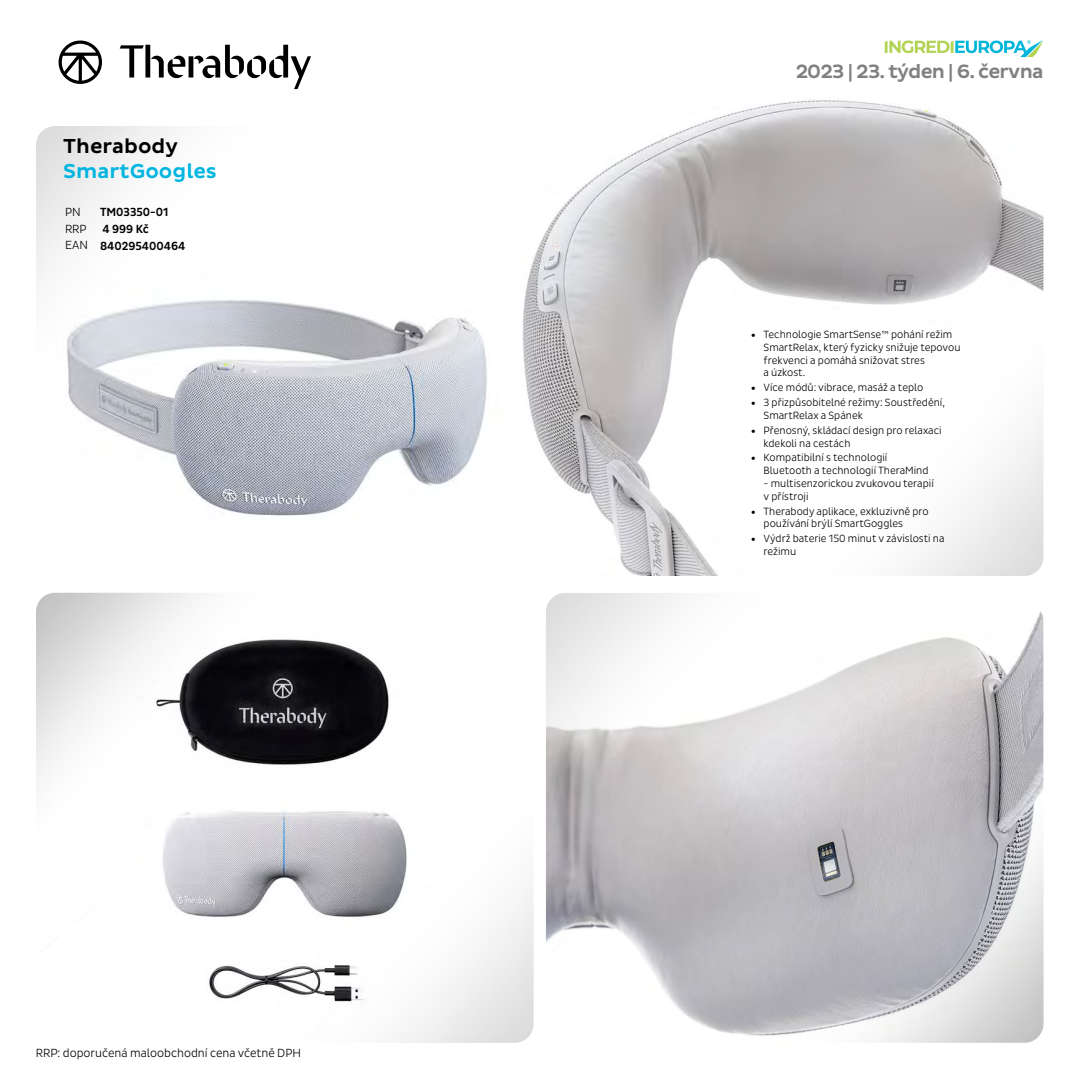
<style>
.page{position:relative;width:1080px;height:1080px;background:#fff}
.page>*{position:absolute;margin:0;border:0;box-sizing:border-box;transform-origin:0 0}
.t1{font:500 20.6px "Pluto Sans";color:#00b5e0}
.t2{font:500 20.6px "Pluto Sans";color:#000}
.t3{font:500 19.6px "Pluto Sans";letter-spacing:-.04em;color:#000}
.t4{font:300 12px/16.8px "Pluto Sans Cond";color:#000}
.t5{font:500 12px/16.9px "Pluto Sans Cond";color:#000}
.t6{font:300 10.7px/12.8px "Pluto Sans Cond";color:#000}
.s1{font-family:"Myriad Pro";font-size:18px}
</style>
<div class="page">
<svg style="left:885px;top:40px;width:158px;height:17px"></svg>
<svg style="left:59px;top:41px;width:43px;height:43px"></svg>
<svg style="left:120px;top:45px;width:191px;height:44px"></svg>
<img style="left:42px;top:278px;width:440px;height:245px">
<img style="left:482px;top:100px;width:561px;height:476px">
<img style="left:54px;top:592px;width:480px;height:451px">
<img style="left:546px;top:602px;width:497px;height:441px">
<h1 class="t2" style="left:63px;top:134px;width:116px">Therabody</h1>
<h1 class="t1" style="left:63px;top:159px;width:155px">SmartGoogles</h1>
<p class="t5" style="left:100px;top:204px;width:87px">TM03350-01<br>4 999 Kč<br>840295400464</p>
<p class="t4" style="left:65px;top:203px;width:24px">PN<br>RRP<br>EAN</p>
<p class="t4" style="left:36px;top:1045px;width:266px">RRP: doporučená maloobchodní cena včetně DPH</p>
<h2 class="t3" style="left:795px;top:60px;width:250px">2023 | 23. týden | 6. června</h2>
<p class="t6" style="left:764px;top:328px;width:199px;text-indent:-12px"><span class="s1">•</span> Technologie SmartSense™ pohání režim<br>SmartRelax, který fyzicky snižuje tepovou frekvenci a pomáhá snižovat stres<br>a úzkost.</p>
<p class="t6" style="left:751px;top:381px;width:174px"><span class="s1">•</span> Více módů: vibrace, masáž a teplo</p>
<p class="t6" style="left:764px;top:396px;width:183px;text-indent:-12px"><span class="s1">•</span> 3 přizpůsobitelné režimy: Soustředění,<br>SmartRelax a Spánek</p>
<p class="t6" style="left:764px;top:424px;width:180px;text-indent:-12px"><span class="s1">•</span> Přenosný, skládací design pro relaxaci kdekoli na cestách</p>
<p class="t6" style="left:764px;top:451px;width:166px;text-indent:-12px"><span class="s1">•</span> Kompatibilní s technologií<br>Bluetooth a technologií TheraMind</p>
<p class="t6" style="left:764px;top:477px;width:172px">- multisenzorickou zvukovou terapií v přístroji</p>
<p class="t6" style="left:764px;top:505px;width:167px;text-indent:-12px"><span class="s1">•</span> Therabody aplikace, exkluzivně pro používání brýlí SmartGoggles</p>
<p class="t6" style="left:764px;top:532px;width:182px;text-indent:-12px"><span class="s1">•</span> Výdrž baterie 150 minut v závislosti na režimu</p>
</div>
